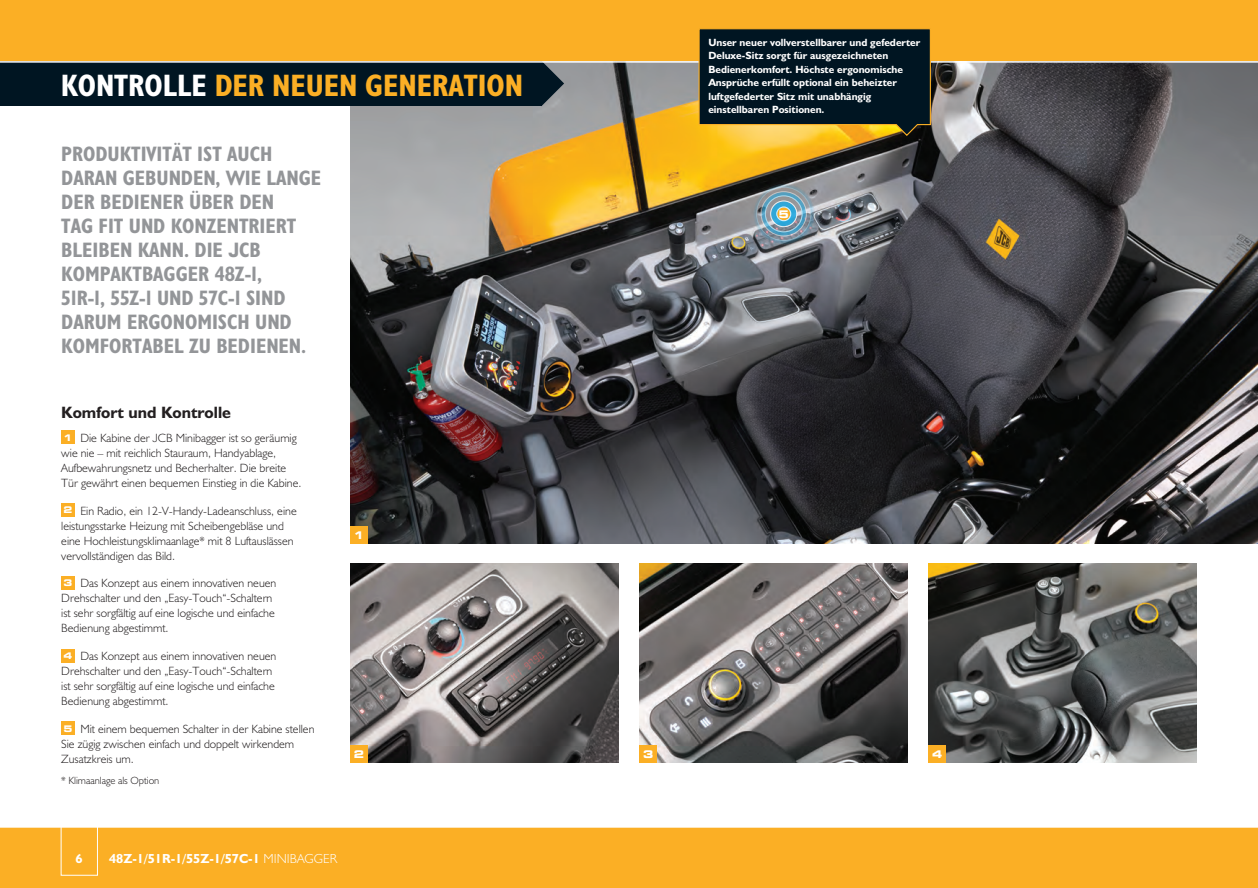
<style>
.page{position:relative;width:1258px;height:888px;background:#fff}
.page>*{position:absolute;margin:0;border:0;box-sizing:border-box;transform-origin:0 0}
.t1{font:31.2px "JCB Bold Condensed";color:#fbaf25}
.t2{font:21px/24px "JCB Bold Condensed";color:#939598}
.t3{font:16.5px "JCB Bold";color:#231f20}
.t4{font:13.2px "JCB Bold";color:#fff}
.t5{font:12px/15px "JCB Light";color:#231f20}
.t6{font:10.5px/13.5px "JCB Bold";color:#fff}
.t7{font:10.5px "JCB Light";color:#231f20}
.t8{font:700 expanded 10.5px "Square 721 BT";color:#fff}
.s1{color:#fff}
.s2{font-family:"Square 721 BT";font-weight:700;font-stretch:expanded;font-size:9.15px;color:#fff}
.s3{font-family:"JCB Light"}
</style>
<div class="page">
<img style="left:929px;top:563px;width:268px;height:200px">
<div style="left:0;top:827px;width:1258px;height:61px;background:#fbaf25"></div>
<hr style="left:0;top:826px;width:1258px;height:2px;background:#fff">
<img style="left:350px;top:63px;width:908px;height:480px">
<svg style="left:541px;top:63px;width:23px;height:43px"></svg>
<div style="left:0;top:50px;width:541px;height:56px;background:#001522"></div>
<div style="left:0;top:0;width:1258px;height:61px;background:#fbaf25"></div>
<hr style="left:0;top:61px;width:1258px;height:2px;background:#fff">
<div style="left:61px;top:431px;width:13px;height:13px;background:#fbaf25"></div>
<div style="left:61px;top:503px;width:13px;height:13px;background:#fbaf25"></div>
<div style="left:61px;top:576px;width:13px;height:13px;background:#fbaf25"></div>
<div style="left:61px;top:649px;width:13px;height:13px;background:#fbaf25"></div>
<div style="left:61px;top:722px;width:13px;height:13px;background:#fbaf25"></div>
<div style="left:929px;top:746px;width:17px;height:17px;background:#fbaf25"></div>
<img style="left:640px;top:563px;width:267px;height:200px">
<img style="left:350px;top:563px;width:268px;height:200px">
<div style="left:640px;top:746px;width:17px;height:17px;background:#fbaf25"></div>
<div style="left:350px;top:526px;width:17px;height:17px;background:#fbaf25"></div>
<div style="left:350px;top:746px;width:17px;height:17px;background:#fbaf25"></div>
<div style="left:61px;top:816px;width:37px;height:60px;border:1px solid #fff"></div>
<img style="left:751px;top:182px;width:65px;height:63px">
<svg style="left:698px;top:28px;width:233px;height:109px;background:#1f2a24"></svg>
<h1 class="t1" style="left:61px;top:66px;width:464px"><span class="s1">KONTROLLE</span> DER NEUEN GENERATION</h1>
<h2 class="t2" style="left:61px;top:141px;width:261px">PRODUKTIVITÄT IST AUCH<br>DARAN GEBUNDEN, WIE LANGE<br>DER BEDIENER ÜBER DEN<br>TAG FIT UND KONZENTRIERT<br>BLEIBEN KANN. DIE JCB<br>KOMPAKTBAGGER 48Z-1,<br>51R-1, 55Z-1 UND 57C-1 SIND<br>DARUM ERGONOMISCH UND<br>KOMFORTABEL ZU BEDIENEN.</h2>
<h3 class="t3" style="left:61px;top:402px;width:171px">Komfort und Kontrolle</h3>
<p class="t5" style="left:61px;top:430px;width:242px"><span class="s2">1</span> Die Kabine der JCB Minibagger ist so geräumig wie nie – mit reichlich Stauraum, Handyablage, Aufbewahrungsnetz und Becherhalter. Die breite Tür gewährt einen bequemen Einstieg in die Kabine.</p>
<p class="t5" style="left:61px;top:503px;width:237px"><span class="s2">2</span> Ein Radio, ein 12-V-Handy-Ladeanschluss, eine leistungsstarke Heizung mit Scheibengebläse und eine Hochleistungsklimaanlage* mit 8 Luftauslässen vervollständigen das Bild.</p>
<p class="t5" style="left:61px;top:576px;width:217px"><span class="s2">3</span> Das Konzept aus einem innovativen neuen Drehschalter und den „Easy-Touch“-Schaltern ist sehr sorgfältig auf eine logische und einfache Bedienung abgestimmt.</p>
<p class="t5" style="left:61px;top:648px;width:217px"><span class="s2">4</span> Das Konzept aus einem innovativen neuen Drehschalter und den „Easy-Touch“-Schaltern ist sehr sorgfältig auf eine logische und einfache Bedienung abgestimmt.</p>
<p class="t5" style="left:61px;top:721px;width:255px"><span class="s2">5</span> Mit einem bequemen Schalter in der Kabine stellen<br>Sie zügig zwischen einfach und doppelt wirkendem<br>Zusatzkreis um.</p>
<p class="t7" style="left:61px;top:774px;width:100px">* Klimaanlage als Option</p>
<p class="t8" style="left:354px;top:529px;width:12px">1</p>
<p class="t8" style="left:354px;top:748px;width:12px">2</p>
<p class="t4" style="left:76px;top:851px;width:9px">6</p>
<p class="t4" style="left:109px;top:851px;width:229px">48Z-1/51R-1/55Z-1/57C-1 <span class="s3">MINIBAGGER</span></p>
<p class="t6" style="left:708px;top:35px;width:213px">Unser neuer vollverstellbarer und gefederter Deluxe-Sitz sorgt für ausgezeichneten Bedienerkomfort. Höchste ergonomische Ansprüche erfüllt optional ein beheizter luftgefederter Sitz mit unabhängig einstellbaren Positionen.</p>
<p class="t8" style="left:778px;top:208px;width:12px">5</p>
<p class="t8" style="left:643px;top:748px;width:12px">3</p>
<p class="t8" style="left:932px;top:748px;width:12px">4</p>
</div>
